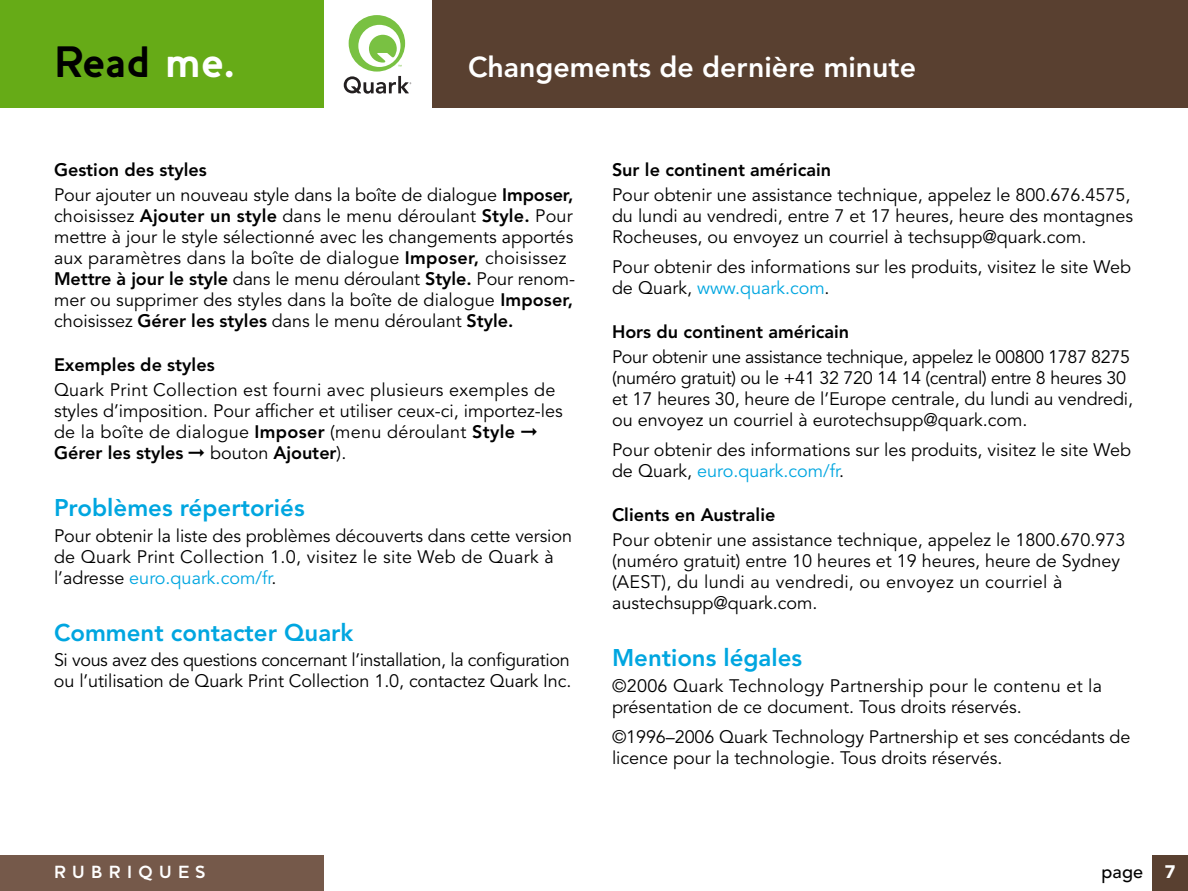
<style>
.page{position:relative;width:1188px;height:891px;background:#fff}
.page>*{position:absolute;margin:0;border:0;box-sizing:border-box;transform-origin:0 0}
.t1{font:700 45px "Houschka";letter-spacing:-.005em;color:#000}
.t2{font:800 28.5px "Avenir LT Std";color:#fff}
.t3{font:800 24px "Avenir LT Std";color:#00a6e0}
.t4{font:18px/21px "Avenir LT Std";color:#000}
.t5{font:18px/21px "Avenir LT Std";letter-spacing:-.02em;color:#000}
.t6{font:800 18px "Avenir LT Std";color:#000}
.t7{font:700 18px "Houschka";letter-spacing:.36em;color:#fff}
.t8{font:500 18px "Avenir LT Std";color:#000}
.s1{color:#fff}
.s2{font-weight:800}
.s3{color:#00a6e0}
.s4{font-weight:900;color:#fff}
</style>
<div class="page">
<div style="left:1152px;top:855px;width:36px;height:36px;background:#594030"></div>
<svg style="left:344px;top:15px;width:67px;height:79px"></svg>
<div style="left:432px;top:0;width:756px;height:108px;background:#594030"></div>
<div style="left:0;top:855px;width:324px;height:36px;background:#75594a"></div>
<div style="left:0;top:0;width:324px;height:108px;background:#66ab17"></div>
<h1 class="t1" style="left:54px;top:47px;width:182px">Read <span class="s1">me.</span></h1>
<h2 class="t2" style="left:468px;top:56px;width:450px">Changements de dernière minute</h2>
<p class="t4" style="left:54px;top:158px;width:521px;line-height:25.5px"><span class="s2">Gestion des styles<br></span>Pour ajouter un nouveau style dans la boîte de dialogue <span class="s2">Imposer,</span></p>
<p class="t4" style="left:54px;top:207px;width:523px">choisissez <span class="s2">Ajouter un style</span> dans le menu déroulant <span class="s2">Style.</span> Pour mettre à jour le style sélectionné avec les changements apportés aux paramètres dans la boîte de dialogue <span class="s2">Imposer,</span> choisissez <span class="s2">Mettre à jour le style</span> dans le menu déroulant <span class="s2">Style.</span> Pour renom&shy;mer ou supprimer des styles dans la boîte de dialogue <span class="s2">Imposer, </span>choisissez <span class="s2">Gérer les styles</span> dans le menu déroulant <span class="s2">Style.</span></p>
<p class="t6" style="left:54px;top:357px;width:162px">Exemples de styles</p>
<p class="t4" style="left:54px;top:381px;width:510px">Quark Print Collection est fourni avec plusieurs exemples de styles d’imposition. Pour afficher et utiliser ceux-ci, importez-les de la boîte de dialogue <span class="s2">Imposer</span> (menu déroulant <span class="s2">Style</span> ➞ <span class="s2">Gérer les styles</span> ➞ bouton <span class="s2">Ajouter</span>).</p>
<h3 class="t3" style="left:54px;top:498px;width:252px">Problèmes répertoriés</h3>
<p class="t4" style="left:54px;top:526px;width:520px">Pour obtenir la liste des problèmes découverts dans cette version de Quark Print Collection 1.0, visitez le site Web de Quark à l’adresse <span class="s3">euro.quark.com/fr</span>.</p>
<h3 class="t3" style="left:54px;top:622px;width:301px">Comment contacter Quark</h3>
<p class="t5" style="left:54px;top:651px;width:519px">Si vous avez des questions concernant l’installation, la configuration ou l’utilisation de Quark Print Collection 1.0, contactez Quark Inc.</p>
<p class="t6" style="left:612px;top:162px;width:221px">Sur le continent américain</p>
<p class="t4" style="left:612px;top:186px;width:523px">Pour obtenir une assistance technique, appelez le 800.676.4575, du lundi au vendredi, entre 7 et 17 heures, heure des montagnes<br>Rocheuses, ou envoyez un courriel à techsupp@quark.com.</p>
<p class="t4" style="left:612px;top:258px;width:521px">Pour obtenir des informations sur les produits, visitez le site Web de Quark, <span class="s3">www.quark.com</span>.</p>
<p class="t6" style="left:612px;top:324px;width:239px">Hors du continent américain</p>
<p class="t4" style="left:612px;top:348px;width:523px">Pour obtenir une assistance technique, appelez le 00800 1787 8275 (numéro gratuit) ou le +41 32 720 14 14 (central) entre 8 heures 30 et 17 heures 30, heure de l’Europe centrale, du lundi au vendredi, ou envoyez un courriel à eurotechsupp@quark.com.</p>
<p class="t4" style="left:612px;top:441px;width:521px">Pour obtenir des informations sur les produits, visitez le site Web de Quark, <span class="s3">euro.quark.com/fr</span>.</p>
<p class="t6" style="left:612px;top:507px;width:165px">Clients en Australie</p>
<p class="t4" style="left:612px;top:531px;width:515px">Pour obtenir une assistance technique, appelez le 1800.670.973 (numéro gratuit) entre 10 heures et 19 heures, heure de Sydney (AEST), du lundi au vendredi, ou envoyez un courriel à austechsupp@quark.com.</p>
<h3 class="t3" style="left:612px;top:648px;width:192px">Mentions légales</h3>
<p class="t4" style="left:612px;top:676px;width:492px">©2006 Quark Technology Partnership pour le contenu et la présentation de ce document. Tous droits réservés.</p>
<p class="t4" style="left:612px;top:727px;width:520px">©1996–2006 Quark Technology Partnership et ses concédants de licence pour la technologie. Tous droits réservés.</p>
<p class="t7" style="left:54px;top:865px;width:153px">RUBRIQUES</p>
<p class="t8" style="left:1102px;top:865px;width:75px">page <span class="s4">7</span></p>
</div>
